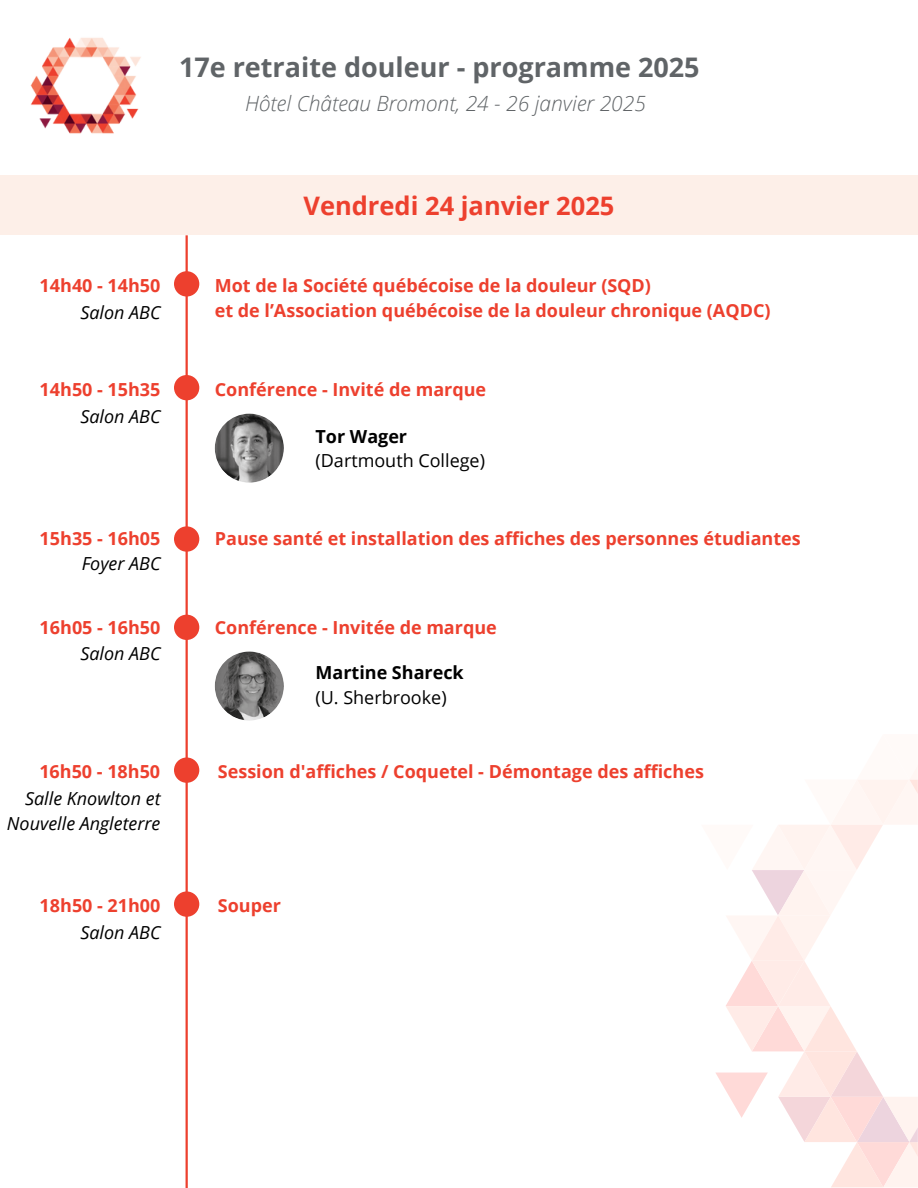
<style>
.page{position:relative;width:918px;height:1188px;background:#fff}
.page>*{position:absolute;margin:0;border:0;box-sizing:border-box;transform-origin:0 0}
.t1{font:700 27px "Open Sans";color:#606467}
.t2{font:700 25.5px "Open Sans";color:#ed402e}
.t3{font:italic 300 21px "Open Sans";color:#606467}
.t4{font:700 18px/24.8px "Open Sans";color:#ed402e}
.t5{font:italic 18px/24.8px "Open Sans";color:#000;text-align:right}
.t6{font:18px "Open Sans";color:#000}
.t7{font:700 18px "Open Sans";color:#000}
</style>
<div class="page">
<svg style="left:716px;top:768px;width:202px;height:419px"></svg>
<div style="left:0;top:176px;width:918px;height:59px;background:#fdefe8"></div>
<hr style="left:186px;top:235px;width:2px;height:953px;background:#ed402e">
<img style="left:30px;top:38px;width:111px;height:96px">
<div style="left:174px;top:757px;width:25px;height:26px;background:#ed402e;border-radius:50%"></div>
<div style="left:174px;top:891px;width:25px;height:26px;background:#ed402e;border-radius:50%"></div>
<div style="left:174px;top:375px;width:25px;height:25px;background:#ed402e;border-radius:50%"></div>
<img style="left:215px;top:414px;width:69px;height:69px;border-radius:50%">
<div style="left:174px;top:526px;width:25px;height:26px;background:#ed402e;border-radius:50%"></div>
<div style="left:174px;top:615px;width:25px;height:25px;background:#ed402e;border-radius:50%"></div>
<img style="left:215px;top:651px;width:69px;height:70px;border-radius:50%">
<div style="left:174px;top:271px;width:25px;height:26px;background:#ed402e;border-radius:50%"></div>
<h1 class="t1" style="left:179px;top:48px;width:522px">17e retraite douleur - programme 2025</h1>
<h2 class="t3" style="left:245px;top:89px;width:402px">Hôtel Château Bromont, 24 - 26 janvier 2025</h2>
<p class="t4" style="left:40px;top:273px;width:122px">14h40 - 14h50</p>
<p class="t5" style="left:80px;top:299px;width:82px">Salon ABC</p>
<p class="t2" style="left:303px;top:188px;width:313px">Vendredi 24 janvier 2025</p>
<h3 class="t4" style="left:215px;top:273px;width:557px">Mot de la Société québécoise de la douleur (SQD)<br>et de l’Association québécoise de la douleur chronique (AQDC)</h3>
<p class="t4" style="left:40px;top:376px;width:122px">14h50 - 15h35</p>
<h3 class="t4" style="left:215px;top:376px;width:273px">Conférence - Invité de marque</h3>
<h3 class="t7" style="left:316px;top:423px;width:93px">Tor Wager</h3>
<p class="t6" style="left:316px;top:448px;width:171px">(Dartmouth College)</p>
<h3 class="t5" style="left:80px;top:403px;width:82px">Salon ABC</h3>
<p class="t4" style="left:40px;top:526px;width:122px">15h35 - 16h05</p>
<p class="t4" style="left:215px;top:526px;width:587px">Pause santé et installation des affiches des personnes étudiantes</p>
<p class="t5" style="left:82px;top:551px;width:80px">Foyer ABC</p>
<p class="t4" style="left:40px;top:614px;width:122px">16h05 - 16h50</p>
<h3 class="t4" style="left:215px;top:614px;width:284px">Conférence - Invitée de marque</h3>
<p class="t5" style="left:80px;top:641px;width:82px">Salon ABC</p>
<p class="t7" style="left:316px;top:660px;width:150px">Martine Shareck</p>
<h3 class="t6" style="left:316px;top:685px;width:133px">(U. Sherbrooke)</h3>
<h3 class="t4" style="left:39px;top:759px;width:122px">16h50 - 18h50</h3>
<h1 class="t4" style="left:218px;top:759px;width:488px">Session d'affiches / Coquetel - Démontage des affiches</h1>
<p class="t5" style="left:7px;top:786px;width:155px">Salle Knowlton et<br>Nouvelle Angleterre</p>
<p class="t4" style="left:40px;top:893px;width:122px">18h50 - 21h00</p>
<h3 class="t4" style="left:218px;top:893px;width:65px">Souper</h3>
<h3 class="t5" style="left:80px;top:920px;width:82px">Salon ABC</h3>
</div>
